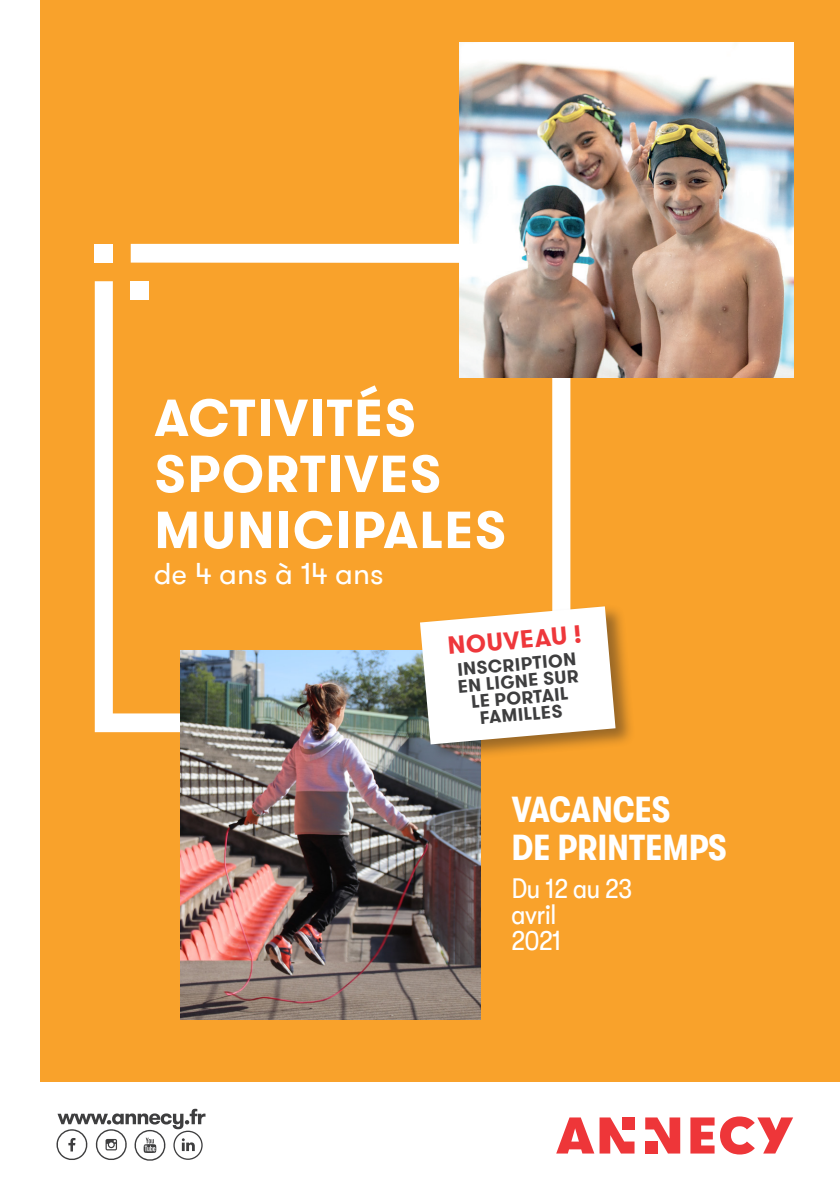
<style>
.page{position:relative;width:840px;height:1191px;background:#fff}
.page>*{position:absolute;margin:0;border:0;box-sizing:border-box;transform-origin:0 0}
.t1{font:700 52px "GT Walsheim Pro";letter-spacing:.03em;color:#fff}
.t2{font:700 condensed 36px "GT Walsheim Pro";letter-spacing:.01em;color:#fff}
.t3{font:30px "GT Walsheim Pro";color:#fff}
.t4{font:condensed 28px "GT Walsheim Pro";letter-spacing:-.01em;color:#fff}
.t5{font:700 24.8px "GT Walsheim Pro";color:#ee373b}
.t6{font:700 18px "GT Walsheim Pro";color:#3e3e3f}
</style>
<div class="page">
<div style="left:41px;top:0;width:798px;height:1081px;background:#f9a22b"></div>
<svg style="left:556px;top:1117px;width:78px;height:36px"></svg>
<svg style="left:645px;top:1117px;width:34px;height:36px"></svg>
<svg style="left:690px;top:1116px;width:102px;height:38px"></svg>
<svg style="left:95px;top:281px;width:475px;height:451px"></svg>
<div style="left:94px;top:244px;width:19px;height:19px;background:#fff"></div>
<div style="left:131px;top:281px;width:18px;height:19px;background:#fff"></div>
<img style="left:180px;top:651px;width:300px;height:368px">
<svg style="left:56px;top:1108px;width:149px;height:53px"></svg>
<div style="left:419px;top:604px;width:216px;height:158px;background:#231f20;opacity:.44"></div>
<svg style="left:420px;top:606px;width:195px;height:138px"></svg>
<img style="left:459px;top:43px;width:334px;height:334px">
<div style="left:131px;top:244px;width:380px;height:19px;background:#fff"></div>
<p class="t1" style="left:154px;top:384px;width:263px">ACTIVITÉS</p>
<p class="t1" style="left:154px;top:440px;width:288px">SPORTIVES</p>
<p class="t1" style="left:154px;top:496px;width:353px">MUNICIPALES</p>
<p class="t3" style="left:154px;top:555px;width:231px">de 4 ans à 14 ans</p>
<p class="t5" style="left:446px;top:629px;width:136px;rotate:-5deg">NOUVEAU !</p>
<p class="t6" style="left:456px;top:657px;width:120px;rotate:-5deg">INSCRIPTION</p>
<p class="t6" style="left:456px;top:674px;width:123px;rotate:-5deg">EN LIGNE SUR</p>
<p class="t6" style="left:470px;top:690px;width:99px;rotate:-5deg">LE PORTAIL</p>
<p class="t6" style="left:478px;top:706px;width:84px;rotate:-5deg">FAMILLES</p>
<p class="t2" style="left:511px;top:789px;width:160px">VACANCES</p>
<p class="t2" style="left:511px;top:828px;width:216px">DE PRINTEMPS</p>
<p class="t4" style="left:511px;top:872px;width:122px">Du 12 au 23</p>
<p class="t4" style="left:511px;top:898px;width:46px">avril</p>
<p class="t4" style="left:511px;top:924px;width:51px">2021</p>
</div>
